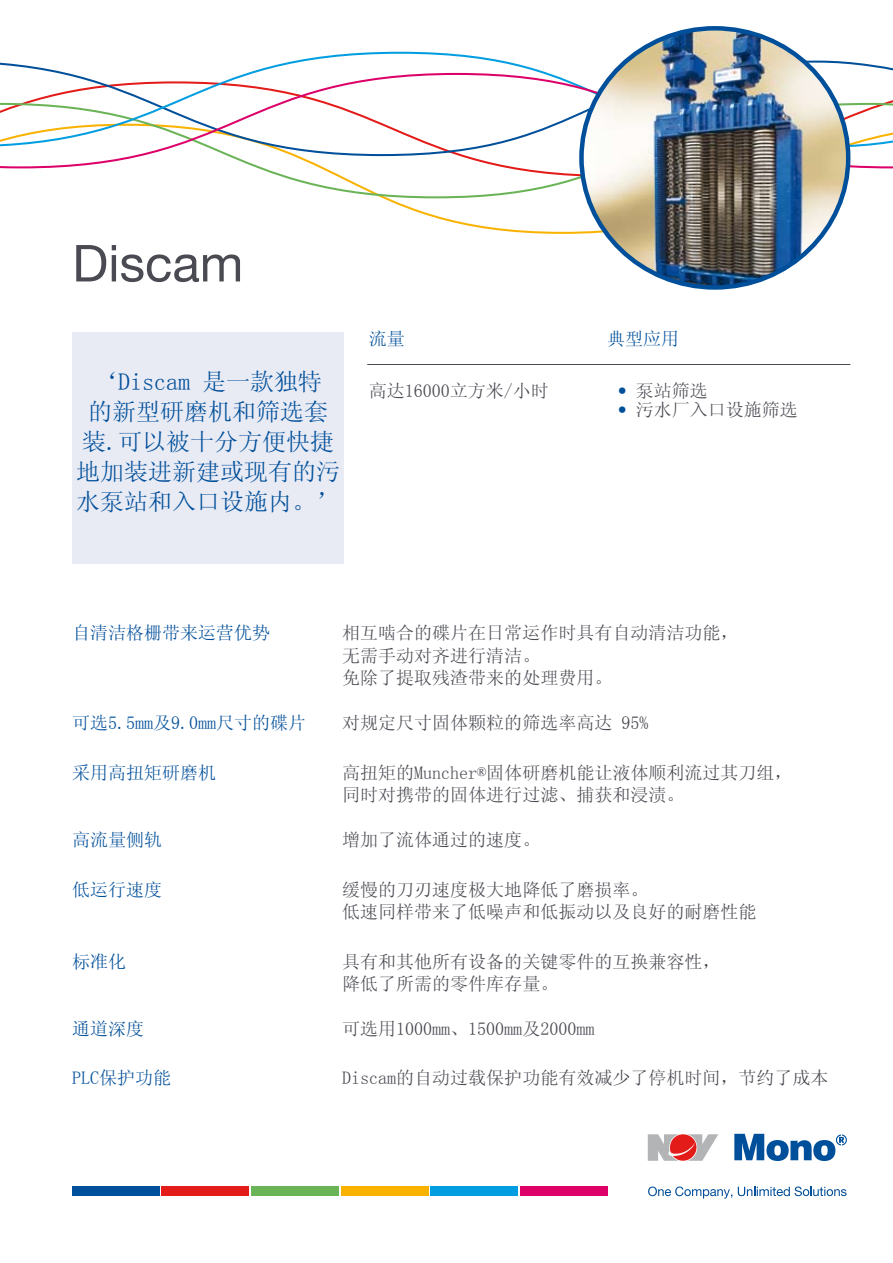
<style>
.page{position:relative;width:893px;height:1263px;background:#fff}
.page>*{position:absolute;margin:0;border:0;box-sizing:border-box;transform-origin:0 0}
.t1{font:51px "Helvetica Neue LT";color:#494a52}
.t2{font:24px/30px "Sim Sun";color:#004f9a;text-align:center}
.t3{font:18px/22.5px "Sim Sun";color:#494a52}
.t4{font:18px "Sim Sun";color:#004f9a}
.s1{font-family:"Helvetica Neue LT";font-weight:300;color:#004f9a}
</style>
<div class="page">
<svg style="left:385px;top:199px;width:196px;height:35px"></svg>
<svg style="left:260px;top:169px;width:590px;height:30px"></svg>
<svg style="left:0;top:52px;width:893px;height:20px"></svg>
<svg style="left:0;top:72px;width:893px;height:97px"></svg>
<img style="left:581px;top:28px;width:267px;height:259px">
<div style="left:72px;top:1186px;width:88px;height:10px;background:#004f9a"></div>
<div style="left:162px;top:1186px;width:87px;height:10px;background:#e31b19"></div>
<div style="left:251px;top:1186px;width:88px;height:10px;background:#6ab357"></div>
<div style="left:341px;top:1186px;width:87px;height:10px;background:#f9b200"></div>
<div style="left:430px;top:1186px;width:88px;height:10px;background:#009ee0"></div>
<div style="left:520px;top:1186px;width:87px;height:10px;background:#dd0069"></div>
<svg style="left:648px;top:1134px;width:70px;height:27px"></svg>
<svg style="left:734px;top:1134px;width:113px;height:27px"></svg>
<svg style="left:648px;top:1186px;width:84px;height:13px"></svg>
<svg style="left:738px;top:1186px;width:109px;height:10px"></svg>
<hr style="left:367px;top:364px;width:483px;height:1px;background:#494a52">
<div style="left:72px;top:332px;width:272px;height:232px;background:#e8eaf4"></div>
<h1 class="t1" style="left:72px;top:233px;width:173px">Discam</h1>
<h2 class="t2" style="left:76px;top:366px;width:266px">‘Discam 是一款独特<br>的新型研磨机和筛选套装.可以被十分方便快捷地加装进新建或现有的污水泵站和入口设施内。’</h2>
<p class="t4" style="left:369px;top:330px;width:37px">流量</p>
<p class="t4" style="left:607px;top:330px;width:73px">典型应用</p>
<p class="t3" style="left:369px;top:379px;width:181px">高达16000立方米/小时</p>
<p class="t3" style="left:618px;top:379px;width:91px"><span class="s1">•</span> 泵站筛选</p>
<p class="t3" style="left:618px;top:399px;width:181px"><span class="s1">•</span> 污水厂入口设施筛选</p>
<p class="t4" style="left:72px;top:624px;width:199px">自清洁格栅带来运营优势</p>
<p class="t3" style="left:342px;top:621px;width:398px">相互啮合的碟片在日常运作时具有自动清洁功能，无需手动对齐进行清洁。<br>免除了提取残渣带来的处理费用。</p>
<p class="t4" style="left:72px;top:714px;width:235px">可选5.5mm及9.0mm尺寸的碟片</p>
<p class="t3" style="left:342px;top:711px;width:308px">对规定尺寸固体颗粒的筛选率高达 95%</p>
<p class="t4" style="left:72px;top:763px;width:145px">采用高扭矩研磨机</p>
<p class="t3" style="left:342px;top:761px;width:452px">高扭矩的Muncher®固体研磨机能让液体顺利流过其刀组，同时对携带的固体进行过滤、捕获和浸渍。</p>
<p class="t4" style="left:72px;top:831px;width:91px">高流量侧轨</p>
<p class="t3" style="left:342px;top:828px;width:200px">增加了流体通过的速度。</p>
<p class="t4" style="left:72px;top:880px;width:91px">低运行速度</p>
<p class="t3" style="left:342px;top:878px;width:416px">缓慢的刀刃速度极大地降低了磨损率。<br>低速同样带来了低噪声和低振动以及良好的耐磨性能</p>
<p class="t4" style="left:72px;top:952px;width:55px">标准化</p>
<p class="t3" style="left:342px;top:950px;width:380px">具有和其他所有设备的关键零件的互换兼容性，降低了所需的零件库存量。</p>
<p class="t4" style="left:72px;top:1020px;width:73px">通道深度</p>
<p class="t3" style="left:342px;top:1017px;width:254px">可选用1000mm、1500mm及2000mm</p>
<p class="t4" style="left:72px;top:1068px;width:100px">PLC保护功能</p>
<p class="t3" style="left:342px;top:1066px;width:488px">Discam的自动过载保护功能有效减少了停机时间，节约了成本</p>
</div>
